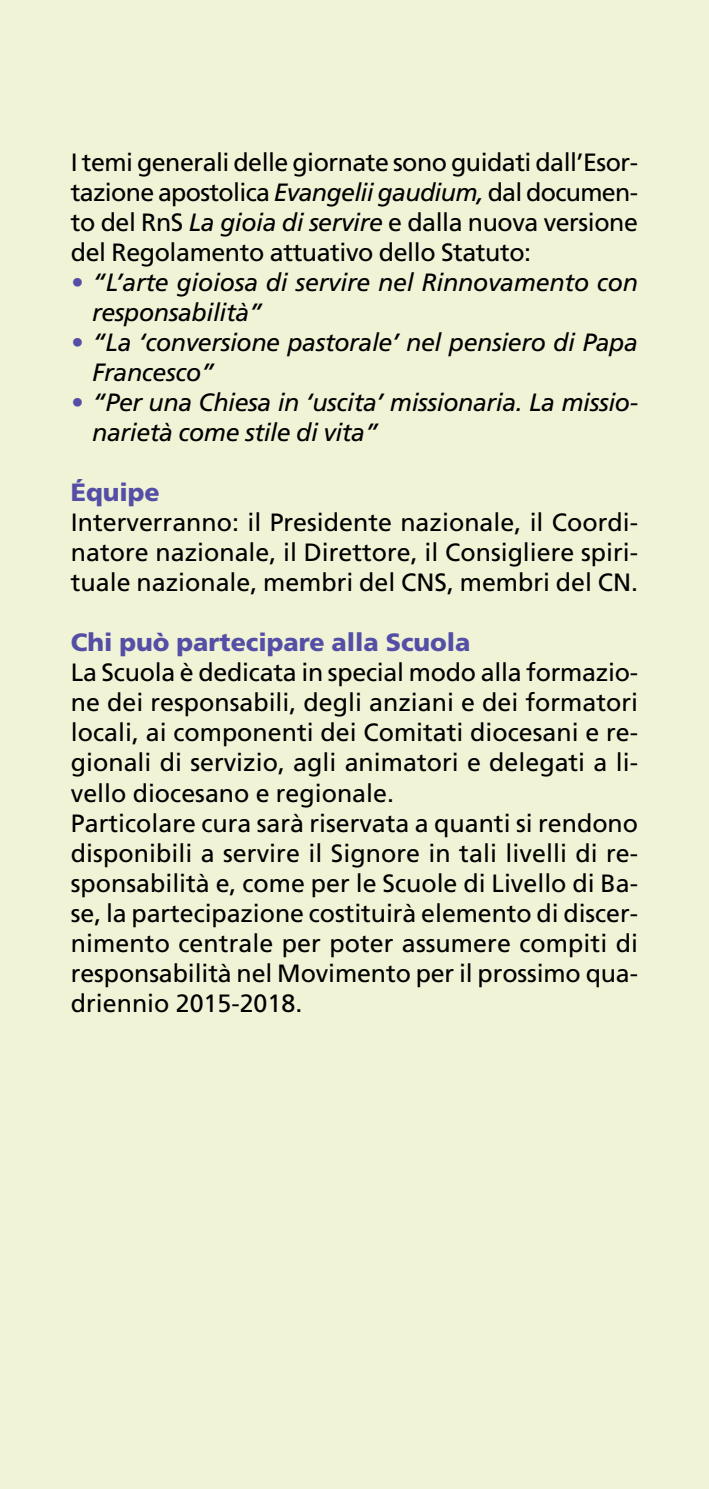
<style>
.page{position:relative;width:709px;height:1489px;background:#fff}
.page>*{position:absolute;margin:0;border:0;box-sizing:border-box;transform-origin:0 0}
.t1{font:25px/30px "Frutiger";color:#000;text-align:justify}
.t2{font:italic 25px/30px "Frutiger";letter-spacing:-.015em;color:#000}
.t3{font:900 25px "Frutiger";color:#544ea6}
.s1{font-style:italic}
.s2{color:#544ea6}
</style>
<div class="page">
<div style="left:0;top:0;width:709px;height:1488px;background:#f0f3d5"></div>
<p class="t1" style="left:71px;top:149px;width:568px">I temi generali delle giornate sono guidati dall’Esor&shy;tazione apostolica <span class="s1">Evangelii gaudium,</span> dal documen&shy;to del RnS <span class="s1">La gioia di servire</span> e dalla nuova versione del Regolamento attuativo dello Statuto:</p>
<p class="t2" style="left:92px;top:269px;width:547px;text-indent:-21px"><span class="s2">•</span> “L’arte gioiosa di servire nel Rinnovamento con responsabilità”</p>
<p class="t2" style="left:92px;top:329px;width:547px;text-indent:-21px"><span class="s2">•</span> “La ‘conversione pastorale’ nel pensiero di Papa<br>Francesco”</p>
<p class="t2" style="left:92px;top:389px;width:547px;text-indent:-21px"><span class="s2">•</span> “Per una Chiesa in ‘uscita’ missionaria. La missio&shy;narietà come stile di vita”</p>
<p class="t3" style="left:71px;top:482px;width:90px">Équipe</p>
<p class="t1" style="left:71px;top:509px;width:568px">Interverranno: il Presidente nazionale, il Coordi&shy;natore nazionale, il Direttore, il Consigliere spiri&shy;tuale nazionale, membri del CNS, membri del CN.</p>
<p class="t3" style="left:71px;top:632px;width:401px">Chi può partecipare alla Scuola</p>
<p class="t1" style="left:71px;top:659px;width:569px;text-align:left">La Scuola è dedicata in special modo alla formazio&shy;ne dei responsabili, degli anziani e dei formatori locali, ai componenti dei Comitati diocesani e re&shy;gionali di servizio, agli animatori e delegati a li&shy;vello diocesano e regionale.<br>Particolare cura sarà riservata a quanti si rendono disponibili a servire il Signore in tali livelli di re&shy;sponsabilità e, come per le Scuole di Livello di Ba&shy;se, la partecipazione costituirà elemento di discer&shy;nimento centrale per poter assumere compiti di responsabilità nel Movimento per il prossimo qua&shy;driennio 2015-2018.</p>
</div>
